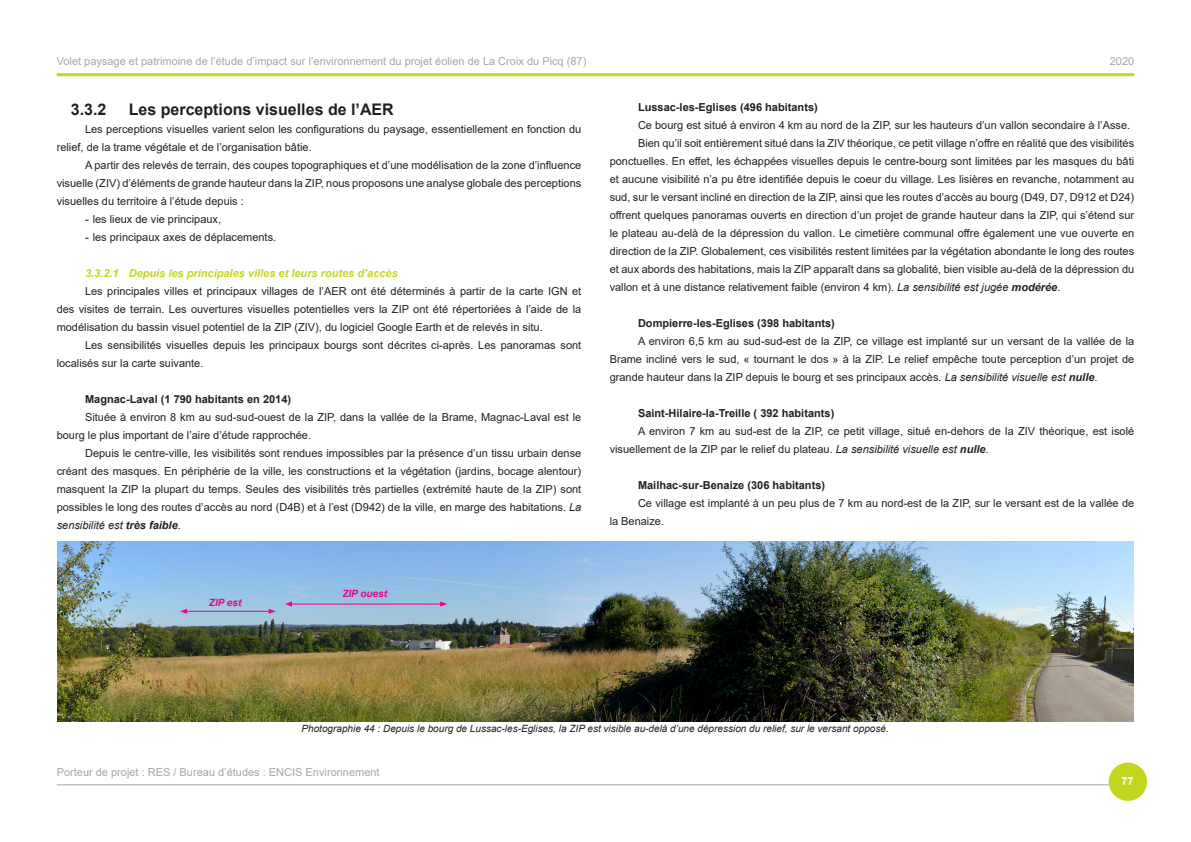
<style>
.page{position:relative;width:1191px;height:842px;background:#fff}
.page>*{position:absolute;margin:0;border:0;box-sizing:border-box;transform-origin:0 0}
.t1{font:700 16px "Arial";color:#231f20}
.Paragraphe_EI{font:11px/18px "Arial";color:#231f20}
.Paragraphe_EI-2{font:700 11px "Arial";color:#231f20}
.t2{font:11px "Arial";color:#a5a6aa}
.t3{font:italic 700 11px "Arial";color:#c3d51f}
.t4{font:700 11px "Arial";color:#fff}
.t5{font:italic 10px "Arial";color:#231f20}
.Style_ZIP{font:italic 700 10px "Arial";color:#ed028c}
.s1{font-style:italic}
.s2{font-weight:700;font-style:italic}
</style>
<div class="page">
<div style="left:1108px;top:763px;width:39px;height:38px;background:#c3d51f;border-radius:50%"></div>
<hr style="left:57px;top:784px;width:1051px;height:1px;background:#a5a6aa">
<hr style="left:57px;top:73px;width:1077px;height:3px;background:#c3d51f">
<img style="left:57px;top:541px;width:1077px;height:180px">
<hr style="left:185px;top:611px;width:85px;height:1px;background:#ed028c">
<svg style="left:180px;top:609px;width:7px;height:5px"></svg>
<svg style="left:269px;top:609px;width:7px;height:5px"></svg>
<hr style="left:290px;top:603px;width:152px;height:1px;background:#ed028c">
<svg style="left:285px;top:601px;width:7px;height:6px"></svg>
<svg style="left:440px;top:601px;width:7px;height:6px"></svg>
<p class="t2" style="left:57px;top:53px;width:531px">Volet paysage et patrimoine de l’étude d’impact sur l’environnement du projet éolien de La Croix du Picq (87)</p>
<p class="t1" style="left:71px;top:98px;width:37px">3.3.2</p>
<p class="t1" style="left:129px;top:98px;width:266px">Les perceptions visuelles de l’AER</p>
<p class="Paragraphe_EI" style="left:57px;top:120px;width:526px;text-indent:28px">Les perceptions visuelles varient selon les configurations du paysage, essentiellement en fonction du relief, de la trame végétale et de l’organisation bâtie.</p>
<p class="Paragraphe_EI" style="left:57px;top:156px;width:526px;text-align:justify;text-indent:28px">A partir des relevés de terrain, des coupes topographiques et d’une modélisation de la zone d’influence visuelle (ZIV) d’éléments de grande hauteur dans la ZIP, nous proposons une analyse globale des perceptions visuelles du territoire à l’étude depuis :</p>
<p class="Paragraphe_EI" style="left:85px;top:210px;width:138px">- les lieux de vie principaux,</p>
<p class="Paragraphe_EI" style="left:85px;top:228px;width:193px">- les principaux axes de déplacements.</p>
<p class="t3" style="left:85px;top:265px;width:314px">3.3.2.1 Depuis les principales villes et leurs routes d’accès</p>
<p class="Paragraphe_EI" style="left:57px;top:282px;width:526px;text-align:justify;text-indent:28px">Les principales villes et principaux villages de l’AER ont été déterminés à partir de la carte IGN et des visites de terrain. Les ouvertures visuelles potentielles vers la ZIP ont été répertoriées à l’aide de la modélisation du bassin visuel potentiel de la ZIP (ZIV), du logiciel Google Earth et de relevés in situ.</p>
<p class="Paragraphe_EI" style="left:57px;top:336px;width:526px;text-indent:28px">Les sensibilités visuelles depuis les principaux bourgs sont décrites ci-après. Les panoramas sont localisés sur la carte suivante.</p>
<p class="Paragraphe_EI-2" style="left:85px;top:391px;width:208px">Magnac-Laval (1 790 habitants en 2014)</p>
<p class="Paragraphe_EI" style="left:57px;top:408px;width:526px;text-indent:28px">Située à environ 8 km au sud-sud-ouest de la ZIP, dans la vallée de la Brame, Magnac-Laval est le bourg le plus important de l’aire d’étude rapprochée.</p>
<p class="Paragraphe_EI" style="left:57px;top:444px;width:526px;text-align:justify;text-indent:28px">Depuis le centre-ville, les visibilités sont rendues impossibles par la présence d’un tissu urbain dense créant des masques. En périphérie de la ville, les constructions et la végétation (jardins, bocage alentour) masquent la ZIP la plupart du temps. Seules des visibilités très partielles (extrémité haute de la ZIP) sont possibles le long des routes d’accès au nord (D4B) et à l’est (D942) de la ville, en marge des habitations. <span class="s1">La sensibilité est</span> <span class="s2">très faible</span>.</p>
<p class="t2" style="left:1109px;top:53px;width:26px">2020</p>
<p class="Paragraphe_EI-2" style="left:638px;top:99px;width:181px">Lussac-les-Eglises (496 habitants)</p>
<p class="Paragraphe_EI" style="left:638px;top:116px;width:493px">Ce bourg est situé à environ 4 km au nord de la ZIP, sur les hauteurs d’un vallon secondaire à l’Asse.</p>
<p class="Paragraphe_EI" style="left:609px;top:134px;width:526px;text-align:justify;text-indent:28px">Bien qu’il soit entièrement situé dans la ZIV théorique, ce petit village n’offre en réalité que des visibilités ponctuelles. En effet, les échappées visuelles depuis le centre-bourg sont limitées par les masques du bâti et aucune visibilité n’a pu être identifiée depuis le coeur du village. Les lisières en revanche, notamment au sud, sur le versant incliné en direction de la ZIP, ainsi que les routes d’accès au bourg (D49, D7, D912 et D24) offrent quelques panoramas ouverts en direction d’un projet de grande hauteur dans la ZIP, qui s’étend sur le plateau au-delà de la dépression du vallon. Le cimetière communal offre également une vue ouverte en direction de la ZIP. Globalement, ces visibilités restent limitées par la végétation abondante le long des routes et aux abords des habitations, mais la ZIP apparaît dans sa globalité, bien visible au-delà de la dépression du vallon et à une distance relativement faible (environ 4 km). <span class="s1">La sensibilité est jugée</span> <span class="s2">modérée</span>.</p>
<p class="Paragraphe_EI-2" style="left:638px;top:315px;width:198px">Dompierre-les-Eglises (398 habitants)</p>
<p class="Paragraphe_EI" style="left:609px;top:332px;width:526px;text-align:justify;text-indent:28px">A environ 6,5 km au sud-sud-est de la ZIP, ce village est implanté sur un versant de la vallée de la Brame incliné vers le sud, « tournant le dos » à la ZIP. Le relief empêche toute perception d’un projet de grande hauteur dans la ZIP depuis le bourg et ses principaux accès. <span class="s1">La sensibilité visuelle est</span> <span class="s2">nulle</span>.</p>
<p class="Paragraphe_EI-2" style="left:638px;top:405px;width:198px">Saint-Hilaire-la-Treille ( 392 habitants)</p>
<p class="Paragraphe_EI" style="left:609px;top:422px;width:526px;text-indent:28px">A environ 7 km au sud-est de la ZIP, ce petit village, situé en-dehors de la ZIV théorique, est isolé visuellement de la ZIP par le relief du plateau. <span class="s1">La sensibilité visuelle est</span> <span class="s2">nulle</span>.</p>
<p class="Paragraphe_EI-2" style="left:638px;top:477px;width:189px">Mailhac-sur-Benaize (306 habitants)</p>
<p class="Paragraphe_EI" style="left:609px;top:494px;width:526px;text-indent:28px">Ce village est implanté à un peu plus de 7 km au nord-est de la ZIP, sur le versant est de la vallée de la Benaize.</p>
<p class="Style_ZIP" style="left:209px;top:596px;width:34px">ZIP est</p>
<p class="Style_ZIP" style="left:342px;top:587px;width:46px">ZIP ouest</p>
<p class="t5" style="left:301px;top:722px;width:589px">Photographie 44 : Depuis le bourg de Lussac-les-Eglises, la ZIP est visible au-delà d’une dépression du relief, sur le versant opposé.</p>
<p class="t2" style="left:57px;top:764px;width:324px">Porteur de projet : RES / Bureau d’études : ENCIS Environnement</p>
<p class="t4" style="left:1121px;top:773px;width:14px">77</p>
</div>
